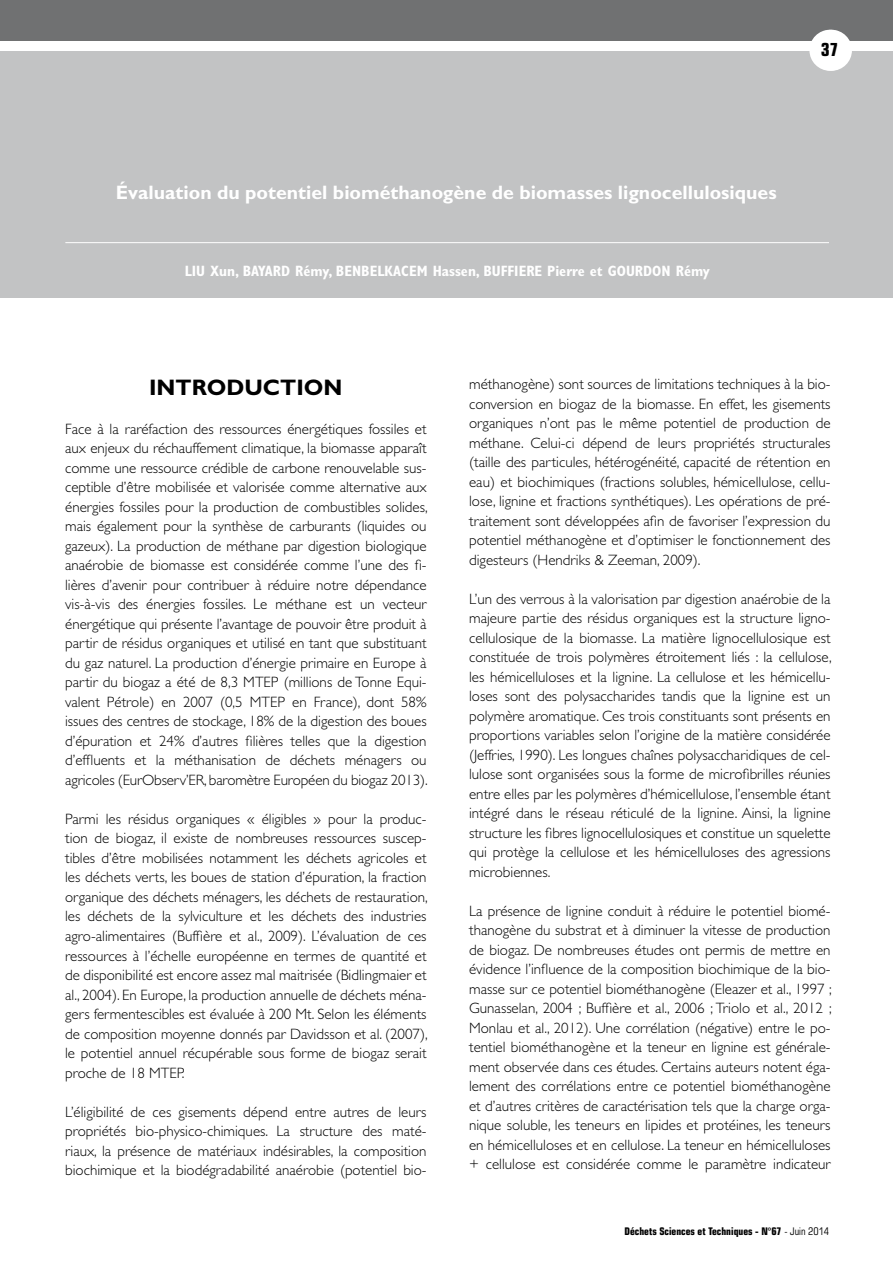
<style>
.page{position:relative;width:893px;height:1263px;background:#fff}
.page>*{position:absolute;margin:0;border:0;box-sizing:border-box;transform-origin:0 0}
.t1{font:700 22.5px "Gill Sans";color:#000}
.t2{font:700 19.5px "Gill Sans";color:#fff}
.t3{font:700 condensed 18px "Square 721 BT";color:#000}
.t4{font:300 15px/19.5px "Gill Sans";color:#000;text-align:justify}
.t5{font:700 condensed 15px "Gill Sans";color:#fff}
.t6{font:700 condensed 10.5px "Square 721 BT";color:#000}
.s1{font-weight:400}
</style>
<div class="page">
<div style="left:0;top:0;width:893px;height:40px;background:#707172"></div>
<div style="left:0;top:51px;width:893px;height:246px;background:#c2c3c4"></div>
<div style="left:811px;top:30px;width:41px;height:41px;background:#fff;border-radius:50%"></div>
<div style="left:809px;top:30px;width:41px;height:41px;background:#fff;border-radius:50%"></div>
<hr style="left:65px;top:242px;width:764px;height:1px;background:#fff">
<p class="t3" style="left:822px;top:39px;width:19px">37</p>
<h2 class="t2" style="left:116px;top:181px;width:662px">Évaluation du potentiel biométhanogène de biomasses lignocellulosiques</h2>
<p class="t5" style="left:185px;top:262px;width:527px">LIU Xun, BAYARD Rémy, BENBELKACEM Hassen, BUFFIERE Pierre et GOURDON Rémy</p>
<h1 class="t1" style="left:149px;top:374px;width:195px">INTRODUCTION</h1>
<p class="t4" style="left:65px;top:419px;width:364px">Face à la raréfaction des ressources énergétiques fossiles et aux enjeux du réchauffement climatique, la biomasse apparaît comme une ressource crédible de carbone renouvelable sus&shy;ceptible d’être mobilisée et valorisée comme alternative aux énergies fossiles pour la production de combustibles solides, mais également pour la synthèse de carburants (liquides ou gazeux). La production de méthane par digestion biologique anaérobie de biomasse est considérée comme l’une des fi&shy;lières d’avenir pour contribuer à réduire notre dépendance vis-à-vis des énergies fossiles. Le méthane est un vecteur énergétique qui présente l’avantage de pouvoir être produit à partir de résidus organiques et utilisé en tant que substituant du gaz naturel. La production d’énergie primaire en Europe à partir du biogaz a été de 8,3 MTEP (millions de Tonne Equi&shy;valent Pétrole) en 2007 (0,5 MTEP en France), dont 58% issues des centres de stockage, 18% de la digestion des boues d’épuration et 24% d’autres filières telles que la digestion d’effluents et la méthanisation de déchets ménagers ou agricoles (EurObserv’ER, baromètre Européen du biogaz 2013).</p>
<p class="t4" style="left:65px;top:809px;width:364px">Parmi les résidus organiques « éligibles » pour la produc&shy;tion de biogaz, il existe de nombreuses ressources suscep&shy;tibles d’être mobilisées notamment les déchets agricoles et les déchets verts, les boues de station d’épuration, la fraction organique des déchets ménagers, les déchets de restauration, les déchets de la sylviculture et les déchets des industries agro-alimentaires (Buffière et al., 2009). L’évaluation de ces ressources à l’échelle européenne en termes de quantité et de disponibilité est encore assez mal maitrisée (Bidlingmaier et al., 2004). En Europe, la production annuelle de déchets ména&shy;gers fermentescibles est évaluée à 200 Mt. Selon les éléments de composition moyenne donnés par Davidsson et al. (2007), le potentiel annuel récupérable sous forme de biogaz serait proche de 18 MTEP.</p>
<p class="t4" style="left:65px;top:1102px;width:363px">L’éligibilité de ces gisements dépend entre autres de leurs propriétés bio-physico-chimiques. La structure des maté&shy;riaux, la présence de matériaux indésirables, la composition biochimique et la biodégradabilité anaérobie (potentiel bio-</p>
<p class="t4" style="left:469px;top:375px;width:363px">méthanogène) sont sources de limitations techniques à la bio&shy;conversion en biogaz de la biomasse. En effet, les gisements organiques n’ont pas le même potentiel de production de méthane. Celui-ci dépend de leurs propriétés structurales (taille des particules, hétérogénéité, capacité de rétention en eau) et biochimiques (fractions solubles, hémicellulose, cellu&shy;lose, lignine et fractions synthétiques). Les opérations de pré&shy;traitement sont développées afin de favoriser l’expression du potentiel méthanogène et d’optimiser le fonctionnement des digesteurs (Hendriks &amp; Zeeman, 2009).</p>
<p class="t4" style="left:469px;top:589px;width:364px">L’un des verrous à la valorisation par digestion anaérobie de la majeure partie des résidus organiques est la structure ligno&shy;cellulosique de la biomasse. La matière lignocellulosique est constituée de trois polymères étroitement liés : la cellulose, les hémicelluloses et la lignine. La cellulose et les hémicellu&shy;loses sont des polysaccharides tandis que la lignine est un polymère aromatique. Ces trois constituants sont présents en proportions variables selon l’origine de la matière considérée (Jeffries, 1990). Les longues chaînes polysaccharidiques de cel&shy;lulose sont organisées sous la forme de microfibrilles réunies entre elles par les polymères d’hémicellulose, l’ensemble étant intégré dans le réseau réticulé de la lignine. Ainsi, la lignine structure les fibres lignocellulosiques et constitue un squelette qui protège la cellulose et les hémicelluloses des agressions microbiennes.</p>
<p class="t4" style="left:469px;top:901px;width:364px">La présence de lignine conduit à réduire le potentiel biomé&shy;thanogène du substrat et à diminuer la vitesse de production de biogaz. De nombreuses études ont permis de mettre en évidence l’influence de la composition biochimique de la bio&shy;masse sur ce potentiel biométhanogène (Eleazer et al., 1997 ; Gunasselan, 2004 ; Buffière et al., 2006 ; Triolo et al., 2012 ; Monlau et al., 2012). Une corrélation (négative) entre le po&shy;tentiel biométhanogène et la teneur en lignine est générale&shy;ment observée dans ces études. Certains auteurs notent éga&shy;lement des corrélations entre ce potentiel biométhanogène et d’autres critères de caractérisation tels que la charge orga&shy;nique soluble, les teneurs en lipides et protéines, les teneurs en hémicelluloses et en cellulose. La teneur en hémicelluloses + cellulose est considérée comme le paramètre indicateur</p>
<p class="t6" style="left:624px;top:1225px;width:206px">Déchets Sciences et Techniques - N°67 <span class="s1">- Juin 2014</span></p>
</div>
